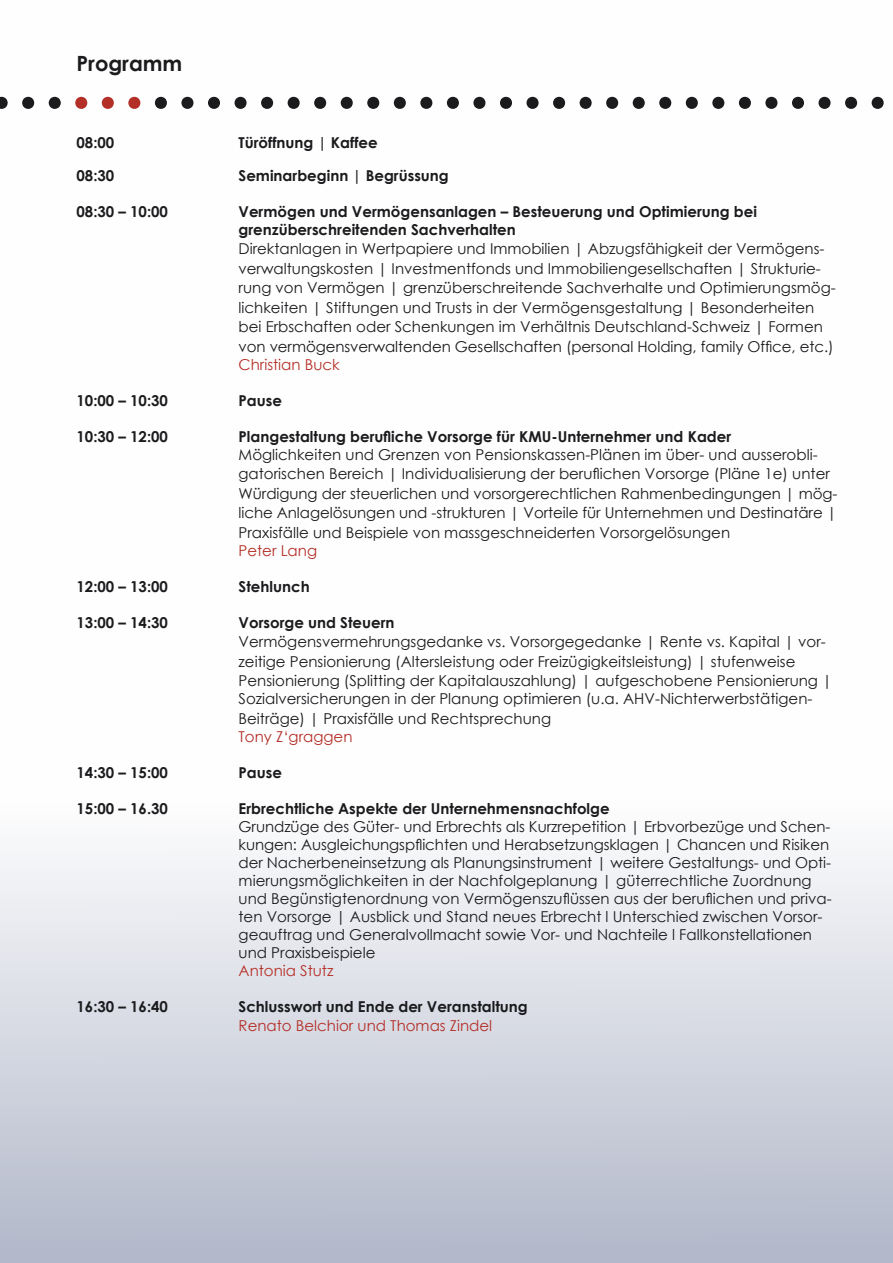
<style>
.page{position:relative;width:893px;height:1263px;background:#fff}
.page>*{position:absolute;margin:0;border:0;box-sizing:border-box;transform-origin:0 0}
.t1{font:105.75px "Book Antiqua";color:#1b1b1e}
.t2{font:700 21px "Century Gothic";color:#1b1b1e}
.t3{font:15px/19.5px "Century Gothic";color:#1b1b1e}
.t4{font:700 15px/18px "Century Gothic";color:#1b1b1e}
.t5{font:15px "Century Gothic";color:#b42f28}
.s1{color:#b42f28}
</style>
<div class="page">
<svg style="left:0;top:854px;width:893px;height:409px;background:#d2d6e0"></svg>
<h2 class="t2" style="left:77px;top:47px;width:107px">Programm</h2>
<h1 class="t1" style="left:-12px;top:-2px;width:904px">...<span class="s1">...</span>............................</h1>
<p class="t4" style="left:77px;top:133px;width:39px">08:00</p>
<p class="t4" style="left:239px;top:133px;width:141px">Türöffnung | Kaffee</p>
<p class="t4" style="left:77px;top:165px;width:39px">08:30</p>
<p class="t4" style="left:239px;top:165px;width:212px">Seminarbeginn | Begrüssung</p>
<p class="t4" style="left:77px;top:201px;width:93px">08:30 – 10:00</p>
<p class="t4" style="left:239px;top:201px;width:520px">Vermögen und Vermögensanlagen – Besteuerung und Optimierung bei grenzüberschreitenden Sachverhalten</p>
<p class="t3" style="left:239px;top:239px;width:599px">Direktanlagen in Wertpapiere und Immobilien | Abzugsfähigkeit der Vermögens&shy;verwaltungskosten | Investmentfonds und Immobiliengesellschaften | Strukturie&shy;rung von Vermögen | grenzüberschreitende Sachverhalte und Optimierungsmög&shy;lichkeiten | Stiftungen und Trusts in der Vermögensgestaltung | Besonderheiten bei Erbschaften oder Schenkungen im Verhältnis Deutschland-Schweiz | Formen von vermögensverwaltenden Gesellschaften (personal Holding, family Office, etc.)</p>
<p class="t5" style="left:239px;top:354px;width:103px">Christian Buck</p>
<p class="t4" style="left:77px;top:390px;width:93px">10:00 – 10:30</p>
<p class="t4" style="left:239px;top:390px;width:45px">Pause</p>
<p class="t4" style="left:77px;top:426px;width:93px">10:30 – 12:00</p>
<p class="t4" style="left:239px;top:426px;width:494px">Plangestaltung berufliche Vorsorge für KMU-Unternehmer und Kader</p>
<p class="t3" style="left:239px;top:444px;width:601px">Möglichkeiten und Grenzen von Pensionskassen-Plänen im über- und ausserobli&shy;gatorischen Bereich | Individualisierung der beruflichen Vorsorge (Pläne 1e) unter Würdigung der steuerlichen und vorsorgerechtlichen Rahmenbedingungen | mög&shy;liche Anlagelösungen und -strukturen | Vorteile für Unternehmen und Destinatäre | Praxisfälle und Beispiele von massgeschneiderten Vorsorgelösungen</p>
<p class="t5" style="left:239px;top:540px;width:80px">Peter Lang</p>
<p class="t4" style="left:77px;top:576px;width:93px">12:00 – 13:00</p>
<p class="t4" style="left:239px;top:576px;width:73px">Stehlunch</p>
<p class="t4" style="left:77px;top:612px;width:93px">13:00 – 14:30</p>
<p class="t4" style="left:239px;top:612px;width:157px">Vorsorge und Steuern</p>
<p class="t3" style="left:239px;top:632px;width:595px">Vermögensvermehrungsgedanke vs. Vorsorgegedanke | Rente vs. Kapital | vor&shy;zeitige Pensionierung (Altersleistung oder Freizügigkeitsleistung) | stufenweise<br>Pensionierung (Splitting der Kapitalauszahlung) | aufgeschobene Pensionierung |</p>
<p class="t3" style="left:239px;top:689px;width:575px">Sozialversicherungen in der Planung optimieren (u.a. AHV-Nichterwerbstätigen-<br>Beiträge) | Praxisfälle und Rechtsprechung</p>
<p class="t5" style="left:239px;top:726px;width:115px">Tony Z‘graggen</p>
<p class="t4" style="left:77px;top:762px;width:93px">14:30 – 15:00</p>
<p class="t4" style="left:239px;top:762px;width:45px">Pause</p>
<p class="t4" style="left:77px;top:798px;width:93px">15:00 – 16.30</p>
<p class="t4" style="left:239px;top:798px;width:373px">Erbrechtliche Aspekte der Unternehmensnachfolge</p>
<p class="t3" style="left:239px;top:817px;width:595px;line-height:18px">Grundzüge des Güter- und Erbrechts als Kurzrepetition | Erbvorbezüge und Schen&shy;kungen: Ausgleichungspflichten und Herabsetzungsklagen | Chancen und Risiken der Nacherbeneinsetzung als Planungsinstrument | weitere Gestaltungs- und Opti&shy;mierungsmöglichkeiten in der Nachfolgeplanung | güterrechtliche Zuordnung und Begünstigtenordnung von Vermögenszuflüssen aus der beruflichen und priva&shy;ten Vorsorge | Ausblick und Stand neues Erbrecht l Unterschied zwischen Vorsor&shy;geauftrag und Generalvollmacht sowie Vor- und Nachteile l Fallkonstellationen und Praxisbeispiele</p>
<p class="t5" style="left:239px;top:960px;width:96px">Antonia Stutz</p>
<p class="t4" style="left:77px;top:996px;width:93px">16:30 – 16:40</p>
<p class="t4" style="left:239px;top:996px;width:291px">Schlusswort und Ende der Veranstaltung</p>
<p class="t5" style="left:239px;top:1015px;width:255px">Renato Belchior und Thomas Zindel</p>
</div>
